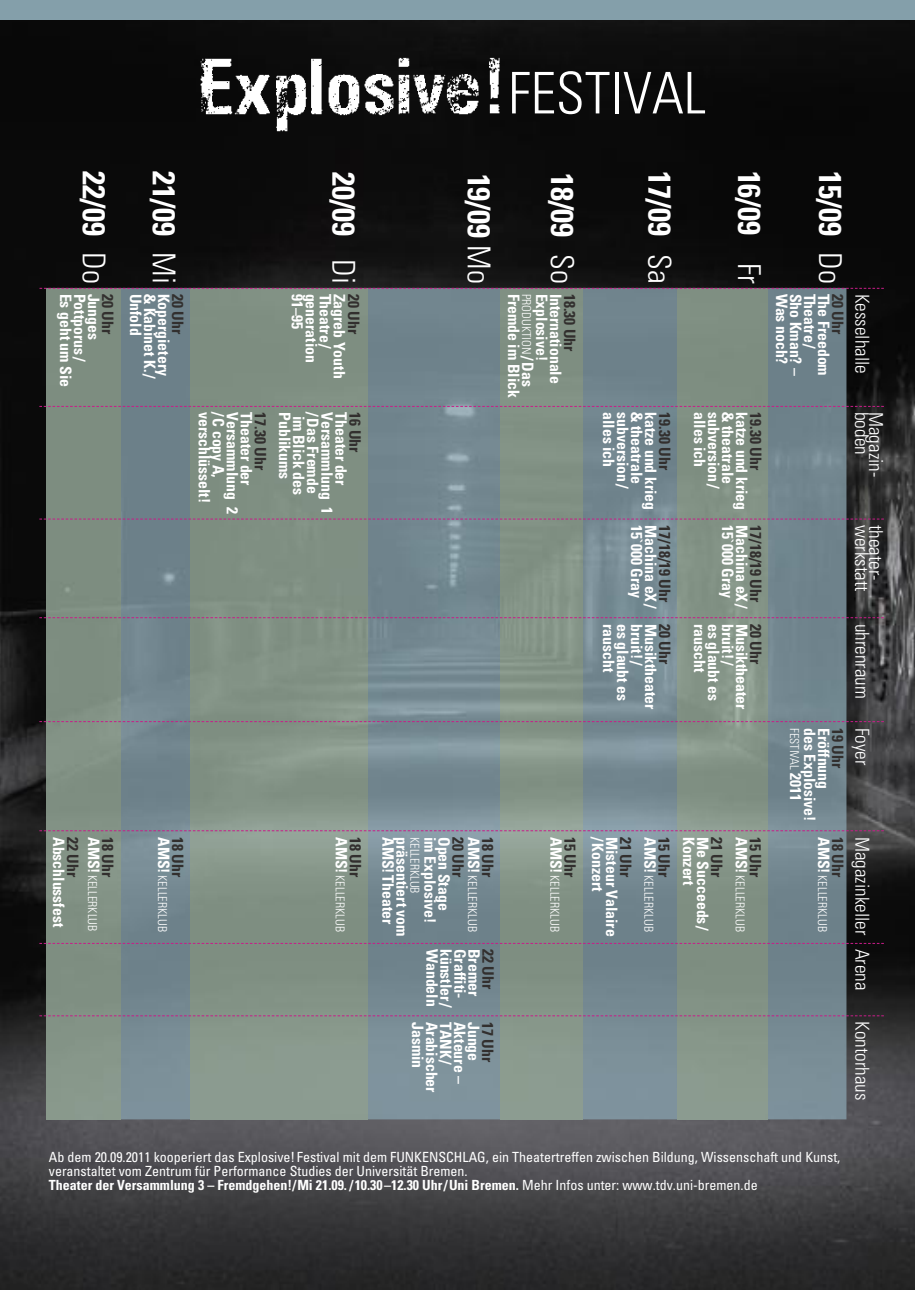
<style>
.page{position:relative;width:915px;height:1290px;background:#fff}
.page>*{position:absolute;margin:0;border:0;box-sizing:border-box;transform-origin:0 0}
.t1{font:57.4px "Univer Con Lig";color:#fff}
.t2{font:31.5px "Univer Con Bol";color:#fff}
.t3{font:19.25px/14px "Univer Con Lig";color:#fff}
.t4{font:15.75px/14px "Univer Con Bol";color:#fff}
.t5{font:15.75px "Univer Con Bol";color:#322f2e}
.t6{font:14px/14px "Univer Con";color:#fff}
.t7{font:14px "Univer Con Bol";color:#fff}
.t8{font:12.25px "Univer Con Lig";color:#fff}
.s1{font-family:"Univer Con Lig"}
.s2{font-family:"Univer Con Bol";font-size:15.75px}
.s3{font-family:"Univer Con"}
</style>
<div class="page">
<img style="left:0;top:20px;width:915px;height:1270px">
<img style="left:46px;top:289px;width:800px;height:830px">
<img style="left:677px;top:289px;width:90px;height:830px">
<img style="left:500px;top:289px;width:83px;height:830px">
<img style="left:190px;top:289px;width:178px;height:830px">
<img style="left:47px;top:289px;width:73px;height:830px">
<img style="left:198px;top:58px;width:305px;height:74px">
<svg style="left:39px;top:943px;width:845px;height:1px"></svg>
<svg style="left:39px;top:830px;width:845px;height:1px"></svg>
<svg style="left:39px;top:721px;width:845px;height:1px"></svg>
<svg style="left:39px;top:617px;width:845px;height:1px"></svg>
<svg style="left:39px;top:519px;width:845px;height:1px"></svg>
<svg style="left:39px;top:406px;width:845px;height:1px"></svg>
<svg style="left:40px;top:288px;width:844px;height:1px"></svg>
<svg style="left:39px;top:1015px;width:845px;height:1px"></svg>
<div style="left:0;top:0;width:915px;height:20px;background:#849faa"></div>
<h1 class="t1" style="left:508px;top:60px;width:199px">FESTIVAL</h1>
<h2 class="t2" style="left:112px;top:171px;width:114px;rotate:90deg">22/09 <span class="s1">Do</span></h2>
<p class="t5" style="left:117px;top:294px;width:42px;rotate:90deg">20 Uhr</p>
<p class="t4" style="left:100px;top:294px;width:95px;rotate:90deg">Junges<br>Pottporus /<br>Es geht um Sie</p>
<h2 class="t2" style="left:182px;top:171px;width:114px;rotate:90deg">21/09 <span class="s1">Mi</span></h2>
<p class="t5" style="left:187px;top:294px;width:42px;rotate:90deg">20 Uhr</p>
<p class="t4" style="left:170px;top:294px;width:86px;rotate:90deg">Kopergietery &amp; Kabinet K./<br>Unfold</p>
<h2 class="t2" style="left:362px;top:172px;width:113px;rotate:90deg">20/09 <span class="s1">Di</span></h2>
<p class="t4" style="left:346px;top:294px;width:86px;rotate:90deg">Zagreb Youth<br>Theatre/ generation<br>91–95</p>
<p class="t5" style="left:363px;top:294px;width:42px;rotate:90deg">20 Uhr</p>
<p class="t4" style="left:253px;top:412px;width:103px;rotate:90deg">Theater der<br>Versammlung 2 /C copy A, verschlüsselt!</p>
<p class="t5" style="left:269px;top:412px;width:59px;rotate:90deg">17.30 Uhr</p>
<p class="t4" style="left:348px;top:412px;width:103px;rotate:90deg">Theater der<br>Versammlung 1 /Das Fremde<br>im Blick des<br>Publikums</p>
<p class="t5" style="left:364px;top:412px;width:42px;rotate:90deg">16 Uhr</p>
<p class="t4" style="left:66px;top:837px;width:92px;rotate:90deg">Abschlussfest</p>
<p class="t5" style="left:82px;top:837px;width:42px;rotate:90deg">22 Uhr</p>
<p class="t8" style="left:100px;top:837px;width:96px;rotate:90deg"><span class="s2">AMS!</span>KELLERKLUB</p>
<p class="t5" style="left:117px;top:837px;width:42px;rotate:90deg">18 Uhr</p>
<p class="t8" style="left:170px;top:837px;width:96px;rotate:90deg"><span class="s2">AMS!</span> KELLERKLUB</p>
<p class="t5" style="left:187px;top:837px;width:42px;rotate:90deg">18 Uhr</p>
<p class="t8" style="left:347px;top:837px;width:96px;rotate:90deg"><span class="s2">AMS!</span> KELLERKLUB</p>
<p class="t5" style="left:364px;top:837px;width:42px;rotate:90deg">18 Uhr</p>
<h2 class="t2" style="left:497px;top:173px;width:112px;rotate:90deg">19/09 <span class="s1">Mo</span></h2>
<h2 class="t2" style="left:580px;top:173px;width:112px;rotate:90deg">18/09 <span class="s1">So</span></h2>
<p class="t5" style="left:579px;top:294px;width:59px;rotate:90deg">18.30 Uhr</p>
<p class="t8" style="left:533px;top:294px;width:95px;rotate:90deg">PRODUKTION <span class="s2">/Das</span></p>
<p class="t4" style="left:520px;top:294px;width:106px;rotate:90deg">Fremde im Blick</p>
<p class="t4" style="left:562px;top:294px;width:92px;rotate:90deg">Internationale<br>Explosive!</p>
<p class="t4" style="left:409px;top:837px;width:101px;rotate:90deg">präsentiert vom<br>AMS!Theater</p>
<p class="t8" style="left:479px;top:837px;width:96px;rotate:90deg"><span class="s2">AMS!</span> KELLERKLUB</p>
<p class="t5" style="left:467px;top:837px;width:42px;rotate:90deg">20 Uhr</p>
<p class="t5" style="left:497px;top:837px;width:42px;rotate:90deg">18 Uhr</p>
<p class="t4" style="left:451px;top:837px;width:88px;rotate:90deg">Open Stage im Explosive!</p>
<p class="t8" style="left:422px;top:837px;width:58px;rotate:90deg">KELLERKLUB</p>
<p class="t4" style="left:481px;top:949px;width:60px;rotate:90deg">Bremer<br>Graffiti&shy;künstler/<br>Wandeln</p>
<p class="t5" style="left:497px;top:949px;width:42px;rotate:90deg">22 Uhr</p>
<p class="t4" style="left:480px;top:1022px;width:72px;rotate:90deg">Junge<br>Akteure –<br>TANK/<br>Arabischer<br>Jasmin</p>
<p class="t5" style="left:497px;top:1022px;width:42px;rotate:90deg">17 Uhr</p>
<p class="t8" style="left:562px;top:837px;width:96px;rotate:90deg"><span class="s2">AMS!</span> KELLERKLUB</p>
<p class="t5" style="left:579px;top:837px;width:42px;rotate:90deg">15 Uhr</p>
<h2 class="t2" style="left:677px;top:171px;width:114px;rotate:90deg">17/09 <span class="s1">Sa</span></h2>
<h2 class="t2" style="left:767px;top:170px;width:115px;rotate:90deg">16/09 <span class="s1">Fr</span></h2>
<h2 class="t2" style="left:848px;top:171px;width:114px;rotate:90deg">15/09 <span class="s1">Do</span></h2>
<p class="t4" style="left:830px;top:294px;width:84px;rotate:90deg">The Freedom<br>Theatre/<br>Sho Kman? –<br>Was noch?</p>
<p class="t5" style="left:846px;top:294px;width:42px;rotate:90deg">20 Uhr</p>
<p class="t3" style="left:869px;top:294px;width:82px;rotate:90deg">Kesselhalle</p>
<p class="t4" style="left:657px;top:412px;width:99px;rotate:90deg">katze und krieg &amp; theatrale subversion/ alles ich</p>
<p class="t5" style="left:674px;top:412px;width:59px;rotate:90deg">19.30 Uhr</p>
<p class="t5" style="left:674px;top:525px;width:78px;rotate:90deg">17/18/19 Uhr</p>
<p class="t4" style="left:657px;top:525px;width:85px;rotate:90deg">Machina eX/<br>15`000 Gray</p>
<p class="t5" style="left:674px;top:624px;width:42px;rotate:90deg">20 Uhr</p>
<p class="t4" style="left:657px;top:624px;width:87px;rotate:90deg">Musiktheater bruit!/<br>es glaubt es rauscht</p>
<p class="t4" style="left:748px;top:412px;width:99px;rotate:90deg">katze und krieg &amp; theatrale subversion/ alles ich</p>
<p class="t5" style="left:765px;top:412px;width:59px;rotate:90deg">19.30 Uhr</p>
<p class="t5" style="left:765px;top:525px;width:78px;rotate:90deg">17/18/19 Uhr</p>
<p class="t4" style="left:748px;top:525px;width:85px;rotate:90deg">Machina eX/<br>15`000 Gray</p>
<p class="t5" style="left:765px;top:624px;width:42px;rotate:90deg">20 Uhr</p>
<p class="t4" style="left:748px;top:624px;width:87px;rotate:90deg">Musiktheater bruit!/<br>es glaubt es rauscht</p>
<p class="t4" style="left:618px;top:837px;width:101px;rotate:90deg">Misteur Valaire /Konzert</p>
<p class="t5" style="left:634px;top:837px;width:42px;rotate:90deg">21 Uhr</p>
<p class="t8" style="left:656px;top:837px;width:96px;rotate:90deg"><span class="s2">AMS!</span> KELLERKLUB</p>
<p class="t5" style="left:673px;top:837px;width:42px;rotate:90deg">15 Uhr</p>
<p class="t5" style="left:725px;top:837px;width:42px;rotate:90deg">21 Uhr</p>
<p class="t4" style="left:709px;top:837px;width:95px;rotate:90deg">Me Succeeds /<br>Konzert</p>
<p class="t8" style="left:747px;top:837px;width:96px;rotate:90deg"><span class="s2">AMS!</span> KELLERKLUB</p>
<p class="t5" style="left:764px;top:837px;width:42px;rotate:90deg">15 Uhr</p>
<p class="t3" style="left:882px;top:412px;width:67px;rotate:90deg">Magazin&shy;boden</p>
<p class="t3" style="left:882px;top:525px;width:68px;rotate:90deg">theater&shy;werkstatt</p>
<p class="t3" style="left:869px;top:624px;width:76px;rotate:90deg">uhrenraum</p>
<p class="t4" style="left:830px;top:728px;width:95px;rotate:90deg">Eröffnung<br>des Explosive!</p>
<p class="t5" style="left:846px;top:728px;width:42px;rotate:90deg">19 Uhr</p>
<p class="t8" style="left:801px;top:728px;width:74px;rotate:90deg">FESTIVAL <span class="s2">2011</span></p>
<p class="t8" style="left:829px;top:837px;width:96px;rotate:90deg"><span class="s2">AMS!</span> KELLERKLUB</p>
<p class="t5" style="left:847px;top:837px;width:42px;rotate:90deg">18 Uhr</p>
<p class="t3" style="left:869px;top:728px;width:39px;rotate:90deg">Foyer</p>
<p class="t3" style="left:869px;top:837px;width:100px;rotate:90deg">Magazinkeller</p>
<p class="t3" style="left:869px;top:948px;width:43px;rotate:90deg">Arena</p>
<p class="t3" style="left:869px;top:1021px;width:81px;rotate:90deg">Kontorhaus</p>
<p class="t6" style="left:49px;top:1150px;width:793px">Ab dem 20.09.2011 kooperiert das Explosive! Festival mit dem FUNKENSCHLAG, ein Theatertreffen zwischen Bildung, Wissenschaft und Kunst, veranstaltet vom Zentrum für Performance Studies der Universität Bremen.</p>
<p class="t7" style="left:49px;top:1177px;width:710px">Theater der Versammlung 3 – Fremdgehen!/Mi 21.09. /10.30–12.30 Uhr/Uni Bremen. <span class="s3">Mehr Infos unter: www.tdv.uni-bremen.de</span></p>
</div>
